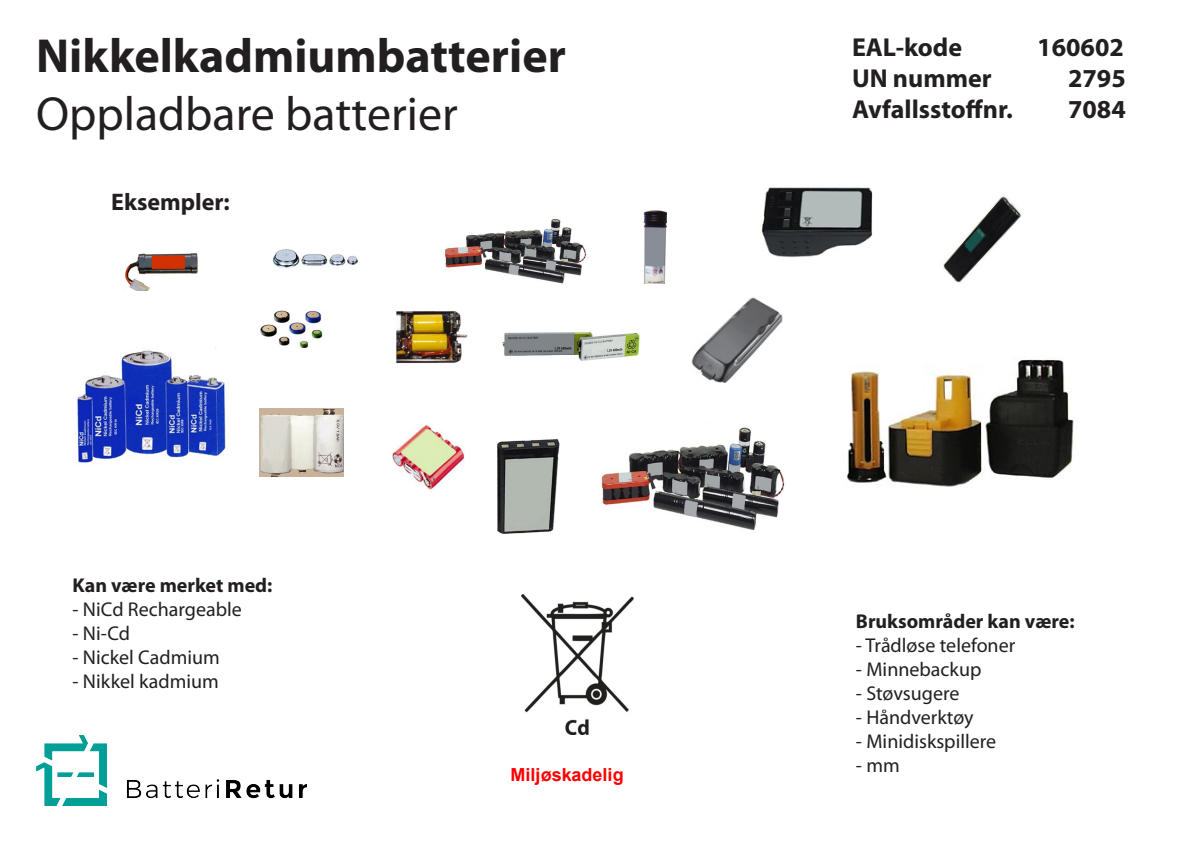
<style>
.page{position:relative;width:1191px;height:842px;background:#fff}
.page>*{position:absolute;margin:0;border:0;box-sizing:border-box;transform-origin:0 0}
.t1{font:700 48px "Myriad Pro";color:#231f20}
.t2{font:48px "Myriad Pro";color:#231f20}
.t3{font:700 26px "Myriad Pro";color:#231f20}
.t4{font:700 24px "Myriad Pro";color:#231f20}
.t5{font:20px "Myriad Pro";color:#231f20}
.t6{font:700 20px "Myriad Pro";color:#231f20}
.t7{font:700 18px "Arial";color:#f00}
</style>
<div class="page">
<img style="left:521px;top:594px;width:112px;height:141px">
<img style="left:272px;top:249px;width:86px;height:20px">
<img style="left:124px;top:253px;width:74px;height:37px">
<img style="left:77px;top:348px;width:149px;height:115px">
<img style="left:502px;top:331px;width:138px;height:30px">
<img style="left:260px;top:310px;width:63px;height:39px">
<img style="left:396px;top:311px;width:72px;height:53px">
<img style="left:260px;top:408px;width:84px;height:69px">
<img style="left:444px;top:218px;width:142px;height:65px">
<img style="left:497px;top:439px;width:63px;height:95px">
<img style="left:392px;top:424px;width:72px;height:65px">
<img style="left:601px;top:427px;width:184px;height:103px">
<img style="left:643px;top:210px;width:24px;height:73px">
<img style="left:761px;top:187px;width:112px;height:71px">
<img style="left:691px;top:297px;width:91px;height:85px">
<img style="left:943px;top:196px;width:79px;height:87px">
<img style="left:847px;top:358px;width:227px;height:129px">
<img style="left:36px;top:735px;width:270px;height:71px">
<p class="t1" style="left:36px;top:25px;width:531px">Nikkelkadmiumbatterier</p>
<p class="t2" style="left:36px;top:84px;width:423px">Oppladbare batterier</p>
<p class="t4" style="left:111px;top:187px;width:120px">Eksempler:</p>
<p class="t6" style="left:72px;top:572px;width:201px">Kan være merket med:</p>
<p class="t5" style="left:72px;top:597px;width:171px">- NiCd Rechargeable</p>
<p class="t5" style="left:72px;top:621px;width:59px">- Ni-Cd</p>
<p class="t5" style="left:72px;top:645px;width:149px">- Nickel Cadmium</p>
<p class="t5" style="left:72px;top:669px;width:148px">- Nikkel kadmium</p>
<p class="t7" style="left:510px;top:762px;width:115px">Miljøskadelig</p>
<p class="t3" style="left:852px;top:30px;width:112px">EAL-kode</p>
<p class="t3" style="left:1037px;top:30px;width:88px">160602</p>
<p class="t3" style="left:852px;top:61px;width:141px">UN nummer</p>
<p class="t3" style="left:1068px;top:61px;width:59px">2795</p>
<p class="t3" style="left:852px;top:92px;width:162px">Avfallsstoffnr.</p>
<p class="t3" style="left:1068px;top:92px;width:59px">7084</p>
<p class="t6" style="left:856px;top:608px;width:220px">Bruksområder kan være:</p>
<p class="t5" style="left:856px;top:633px;width:161px">- Trådløse telefoner</p>
<p class="t5" style="left:856px;top:657px;width:127px">- Minnebackup</p>
<p class="t5" style="left:856px;top:681px;width:105px">- Støvsugere</p>
<p class="t5" style="left:856px;top:705px;width:119px">- Håndverktøy</p>
<p class="t5" style="left:856px;top:729px;width:142px">- Minidiskspillere</p>
<p class="t5" style="left:856px;top:753px;width:45px">- mm</p>
</div>
